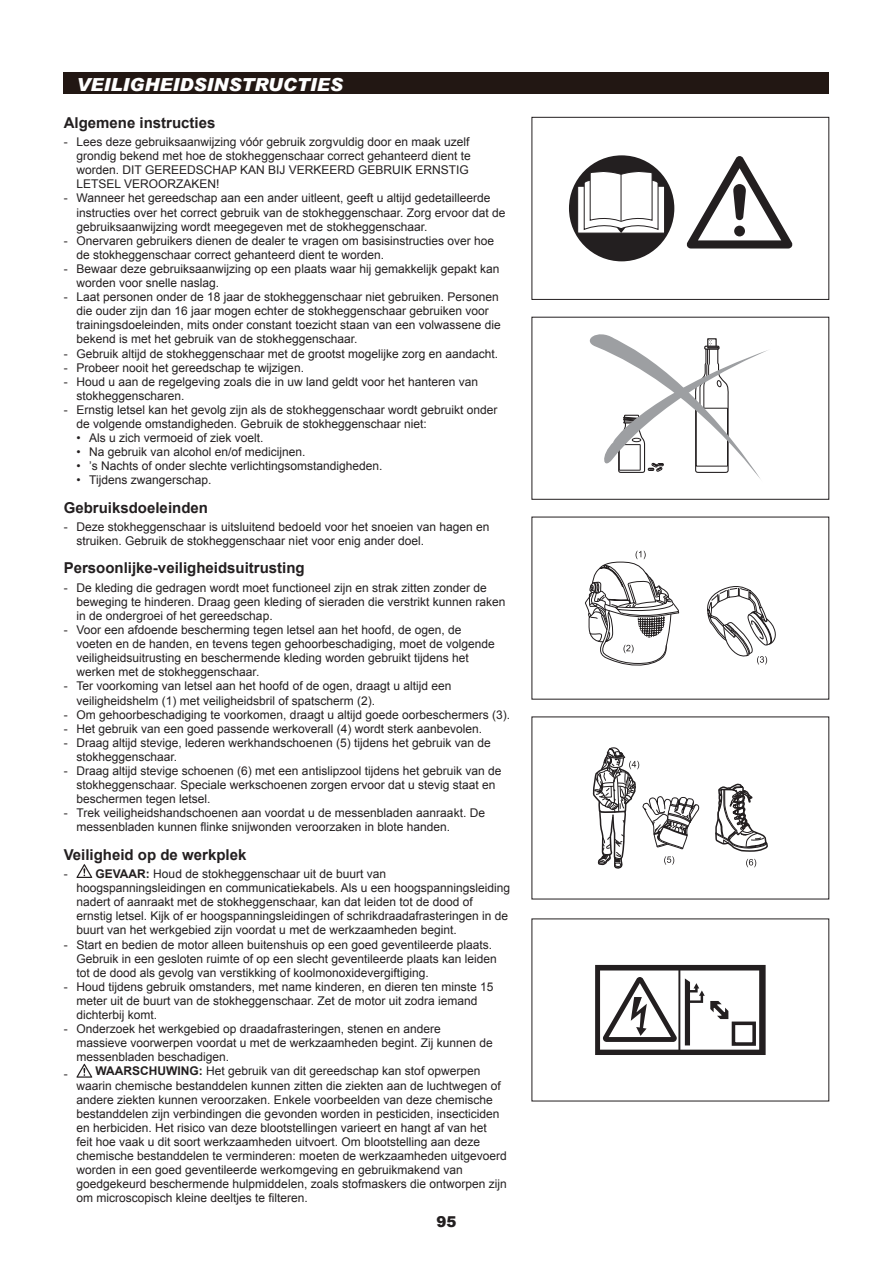
<style>
.page{position:relative;width:893px;height:1263px;background:#fff}
.page>*{position:absolute;margin:0;border:0;box-sizing:border-box;transform-origin:0 0}
.t1{font:italic 900 18px "Arial";color:#fff}
.t2{font:700 15px "Arial";color:#231f20}
.t3{font:900 15px "Arial";color:#231f20}
.t4{font:12px/14.1px "Arial";color:#231f20}
.s1{font-weight:700}
</style>
<div class="page">
<svg style="left:77px;top:864px;width:15px;height:14px"></svg>
<svg style="left:77px;top:1064px;width:15px;height:14px"></svg>
<svg style="left:687px;top:156px;width:105px;height:92px"></svg>
<div style="left:569px;top:155px;width:105px;height:106px;background:#231f20;border-radius:50%"></div>
<svg style="left:577px;top:169px;width:88px;height:64px;background:#d5d5d5"></svg>
<hr style="left:621px;top:174px;width:1px;height:47px;background:#231f20">
<div style="left:531px;top:117px;width:298px;height:183px;border:1px solid #231f20"></div>
<div style="left:64px;top:72px;width:765px;height:22px;background:#221713"></div>
<svg style="left:589px;top:334px;width:179px;height:144px"></svg>
<div style="left:531px;top:317px;width:298px;height:183px;border:1px solid #231f20"></div>
<svg style="left:585px;top:551px;width:95px;height:115px"></svg>
<svg style="left:707px;top:586px;width:69px;height:78px"></svg>
<svg style="left:715px;top:784px;width:53px;height:68px"></svg>
<svg style="left:592px;top:747px;width:108px;height:122px"></svg>
<svg style="left:746px;top:859px;width:10px;height:8px"></svg>
<svg style="left:595px;top:965px;width:171px;height:90px"></svg>
<h1 class="t1" style="left:77px;top:73px;width:268px">VEILIGHEIDSINSTRUCTIES</h1>
<p class="t2" style="left:64px;top:113px;width:153px">Algemene instructies</p>
<p class="t4" style="left:77px;top:135px;width:396px;text-indent:-13px">- Lees deze gebruiksaanwijzing vóór gebruik zorgvuldig door en maak uzelf grondig bekend met hoe de stokheggenschaar correct gehanteerd dient te worden. DIT GEREEDSCHAP KAN BIJ VERKEERD GEBRUIK ERNSTIG LETSEL VEROORZAKEN!</p>
<p class="t4" style="left:77px;top:191px;width:430px;text-indent:-13px">- Wanneer het gereedschap aan een ander uitleent, geeft u altijd gedetailleerde instructies over het correct gebruik van de stokheggenschaar. Zorg ervoor dat de gebruiksaanwijzing wordt meegegeven met de stokheggenschaar.</p>
<p class="t4" style="left:77px;top:234px;width:419px;text-indent:-13px">- Onervaren gebruikers dienen de dealer te vragen om basisinstructies over hoe de stokheggenschaar correct gehanteerd dient te worden.</p>
<p class="t4" style="left:77px;top:262px;width:424px;text-indent:-13px">- Bewaar deze gebruiksaanwijzing op een plaats waar hij gemakkelijk gepakt kan worden voor snelle naslag.</p>
<p class="t4" style="left:77px;top:290px;width:426px;text-indent:-13px">- Laat personen onder de 18 jaar de stokheggenschaar niet gebruiken. Personen die ouder zijn dan 16 jaar mogen echter de stokheggenschaar gebruiken voor trainingsdoeleinden, mits onder constant toezicht staan van een volwassene die bekend is met het gebruik van de stokheggenschaar.</p>
<p class="t4" style="left:64px;top:346px;width:436px">- Gebruik altijd de stokheggenschaar met de grootst mogelijke zorg en aandacht.</p>
<p class="t4" style="left:64px;top:360px;width:242px">- Probeer nooit het gereedschap te wijzigen.</p>
<p class="t4" style="left:77px;top:375px;width:403px;text-indent:-13px">- Houd u aan de regelgeving zoals die in uw land geldt voor het hanteren van stokheggenscharen.</p>
<p class="t4" style="left:77px;top:403px;width:422px;text-indent:-13px">- Ernstig letsel kan het gevolg zijn als de stokheggenschaar wordt gebruikt onder de volgende omstandigheden. Gebruik de stokheggenschaar niet:</p>
<p class="t4" style="left:77px;top:431px;width:188px">• Als u zich vermoeid of ziek voelt.</p>
<p class="t4" style="left:77px;top:445px;width:230px">• Na gebruik van alcohol en/of medicijnen.</p>
<p class="t4" style="left:77px;top:459px;width:307px">• ’s Nachts of onder slechte verlichtingsomstandigheden.</p>
<p class="t4" style="left:77px;top:473px;width:137px">• Tijdens zwangerschap.</p>
<p class="t2" style="left:64px;top:497px;width:146px">Gebruiksdoeleinden</p>
<p class="t4" style="left:77px;top:520px;width:414px;text-indent:-13px">- Deze stokheggenschaar is uitsluitend bedoeld voor het snoeien van hagen en struiken. Gebruik de stokheggenschaar niet voor enig ander doel.</p>
<p class="t2" style="left:64px;top:558px;width:242px">Persoonlijke-veiligheidsuitrusting</p>
<p class="t4" style="left:77px;top:580px;width:430px;text-indent:-13px">- De kleding die gedragen wordt moet functioneel zijn en strak zitten zonder de beweging te hinderen. Draag geen kleding of sieraden die verstrikt kunnen raken in de ondergroei of het gereedschap.</p>
<p class="t4" style="left:77px;top:623px;width:420px;text-indent:-13px">- Voor een afdoende bescherming tegen letsel aan het hoofd, de ogen, de voeten en de handen, en tevens tegen gehoorbeschadiging, moet de volgende veiligheidsuitrusting en beschermende kleding worden gebruikt tijdens het werken met de stokheggenschaar.</p>
<p class="t4" style="left:77px;top:679px;width:376px;text-indent:-13px">- Ter voorkoming van letsel aan het hoofd of de ogen, draagt u altijd een veiligheidshelm (1) met veiligheidsbril of spatscherm (2).</p>
<p class="t4" style="left:64px;top:707px;width:448px">- Om gehoorbeschadiging te voorkomen, draagt u altijd goede oorbeschermers (3).</p>
<p class="t4" style="left:64px;top:721px;width:420px">- Het gebruik van een goed passende werkoverall (4) wordt sterk aanbevolen.</p>
<p class="t4" style="left:77px;top:736px;width:416px;text-indent:-13px">- Draag altijd stevige, lederen werkhandschoenen (5) tijdens het gebruik van de stokheggenschaar.</p>
<p class="t4" style="left:77px;top:764px;width:426px;text-indent:-13px">- Draag altijd stevige schoenen (6) met een antislipzool tijdens het gebruik van de stokheggenschaar. Speciale werkschoenen zorgen ervoor dat u stevig staat en beschermen tegen letsel.</p>
<p class="t4" style="left:77px;top:806px;width:410px;text-indent:-13px">- Trek veiligheidshandschoenen aan voordat u de messenbladen aanraakt. De messenbladen kunnen flinke snijwonden veroorzaken in blote handen.</p>
<p class="t2" style="left:64px;top:844px;width:184px">Veiligheid op de werkplek</p>
<p class="t4" style="left:77px;top:867px;width:435px;text-indent:-13px">- <span class="s1">GEVAAR:</span> Houd de stokheggenschaar uit de buurt van hoogspanningsleidingen en communicatiekabels. Als u een hoogspanningsleiding nadert of aanraakt met de stokheggenschaar, kan dat leiden tot de dood of ernstig letsel. Kijk of er hoogspanningsleidingen of schrikdraadafrasteringen in de buurt van het werkgebied zijn voordat u met de werkzaamheden begint.</p>
<p class="t4" style="left:77px;top:937px;width:422px;text-indent:-13px">- Start en bedien de motor alleen buitenshuis op een goed geventileerde plaats.<br>Gebruik in een gesloten ruimte of op een slecht geventileerde plaats kan leiden tot de dood als gevolg van verstikking of koolmonoxidevergiftiging.</p>
<p class="t4" style="left:77px;top:980px;width:418px;text-indent:-13px">- Houd tijdens gebruik omstanders, met name kinderen, en dieren ten minste 15 meter uit de buurt van de stokheggenschaar. Zet de motor uit zodra iemand dichterbij komt.</p>
<p class="t4" style="left:77px;top:1022px;width:418px;text-indent:-13px">- Onderzoek het werkgebied op draadafrasteringen, stenen en andere massieve voorwerpen voordat u met de werkzaamheden begint. Zij kunnen de messenbladen beschadigen.</p>
<p class="t4" style="left:77px;top:1064px;width:432px;text-indent:-13px">- <span class="s1">WAARSCHUWING:</span> Het gebruik van dit gereedschap kan stof opwerpen waarin chemische bestanddelen kunnen zitten die ziekten aan de luchtwegen of andere ziekten kunnen veroorzaken. Enkele voorbeelden van deze chemische bestanddelen zijn verbindingen die gevonden worden in pesticiden, insecticiden en herbiciden. Het risico van deze blootstellingen varieert en hangt af van het<br>feit hoe vaak u dit soort werkzaamheden uitvoert. Om blootstelling aan deze chemische bestanddelen te verminderen: moeten de werkzaamheden uitgevoerd worden in een goed geventileerde werkomgeving en gebruikmakend van goedgekeurd beschermende hulpmiddelen, zoals stofmaskers die ontworpen zijn om microscopisch kleine deeltjes te filteren.</p>
<p class="t3" style="left:436px;top:1210px;width:22px">95</p>
</div>
